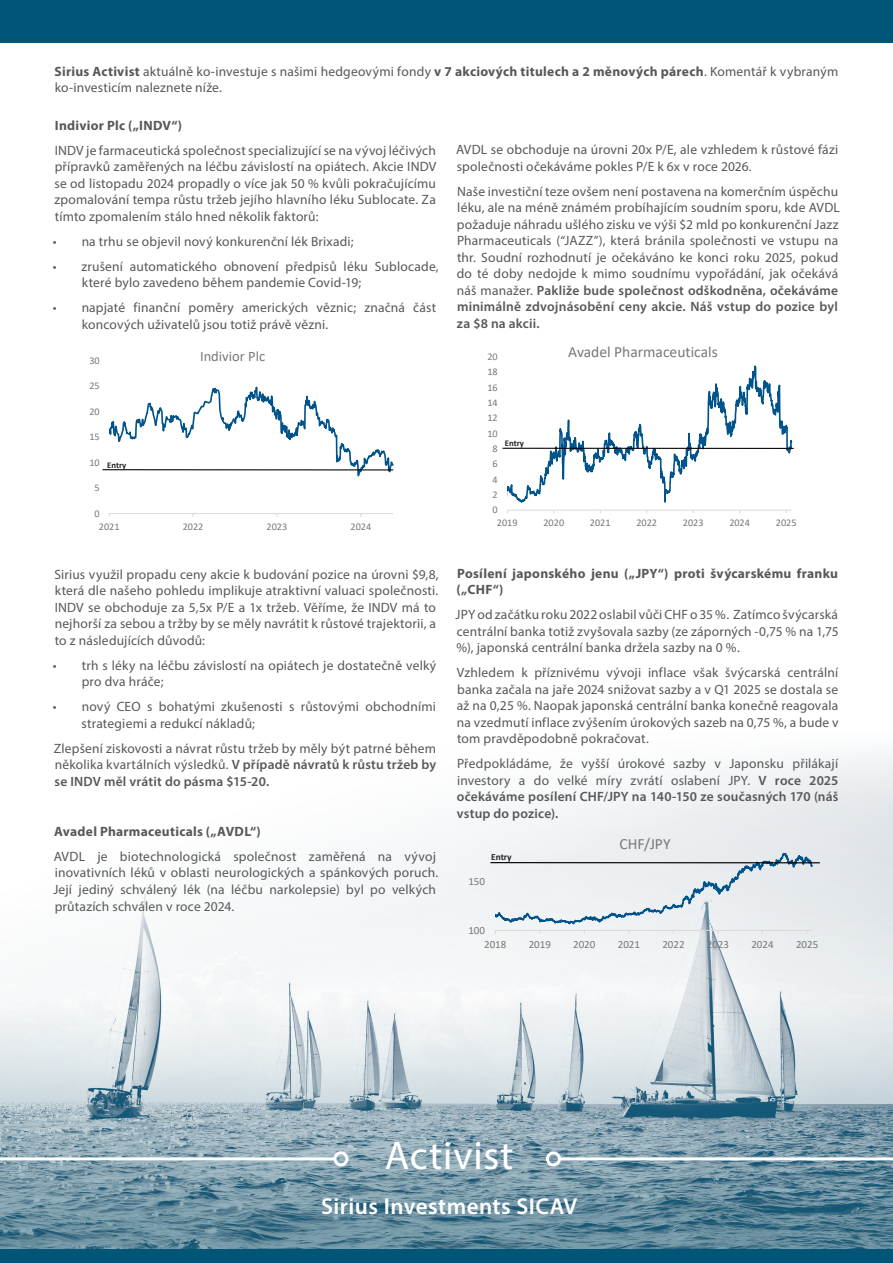
<style>
.page{position:relative;width:893px;height:1263px;background:#fff}
.page>*{position:absolute;margin:0;border:0;box-sizing:border-box;transform-origin:0 0}
.t1{font:40.05px "Myriad Pro";letter-spacing:.02em;color:#fff}
.t2{font:600 23.1px "Myriad Pro";letter-spacing:.02em;color:#fff}
.t3{font:15.6px "Calibri";color:#76787b}
.t4{font:14.55px "Calibri";color:#76787b}
.t5{font:13.5px/16.5px "Myriad Pro";letter-spacing:.015em;color:#57585a}
.t6{font:700 13.5px/16.5px "Myriad Pro";letter-spacing:.02em;color:#57585a}
.t7{font:10.95px "Calibri";color:#76787b}
.t8{font:10.2px "Calibri";letter-spacing:-.005em;color:#76787b}
.t9{font:700 9.45px "Calibri";color:#231f20}
.t10{font:700 8.7px "Calibri";letter-spacing:-.005em;color:#231f20}
.s1{font-weight:700}
.s2{font-weight:600}
</style>
<div class="page">
<div style="left:0;top:0;width:893px;height:42px;background:#015677"></div>
<img style="left:118px;top:752px;width:775px;height:239px">
<svg style="left:0;top:991px;width:893px;height:258px;background:#a1b7c2"></svg>
<div style="left:0;top:1249px;width:893px;height:14px;background:#015677"></div>
<hr style="left:559px;top:1157px;width:334px;height:3px;background:#fff">
<div style="left:546px;top:1151px;width:15px;height:15px;border:3px solid #fff;border-radius:50%"></div>
<hr style="left:0;top:1157px;width:335px;height:3px;background:#fff">
<div style="left:333px;top:1151px;width:15px;height:15px;border:3px solid #fff;border-radius:50%"></div>
<svg style="left:507px;top:365px;width:285px;height:148px"></svg>
<hr style="left:502px;top:448px;width:292px;height:1px;background:#000">
<svg style="left:495px;top:853px;width:318px;height:81px"></svg>
<hr style="left:490px;top:862px;width:330px;height:1px;background:#000">
<hr style="left:109px;top:513px;width:284px;height:1px;background:#d9d9d9">
<svg style="left:109px;top:386px;width:285px;height:91px"></svg>
<hr style="left:102px;top:469px;width:291px;height:1px;background:#000">
<p class="t5" style="left:55px;top:63px;width:785px"><span class="s1">Sirius Activist</span> aktuálně ko-investuje s našimi hedgeovými fondy <span class="s1">v 7 akciových titulech a 2 měnových párech</span>. Komentář k vybraným ko-investicím naleznete níže.</p>
<p class="t6" style="left:55px;top:117px;width:129px">Indivior Plc („INDV“)</p>
<p class="t5" style="left:54px;top:142px;width:383px;text-align:justify">INDV je farmaceutická společnost specializující se na vývoj léčivých přípravků zaměřených na léčbu závislostí na opiátech. Akcie INDV se od listopadu 2024 propadly o více jak 50 % kvůli pokračujícímu zpomalování tempa růstu tržeb jejího hlavního léku Sublocate. Za tímto zpomalením stálo hned několik faktorů:</p>
<p class="t5" style="left:53px;top:233px;width:302px">• na trhu se objevil nový konkurenční lék Brixadi;</p>
<p class="t5" style="left:82px;top:258px;width:358px;text-indent:-29px">• zrušení automatického obnovení předpisů léku Sublocade, které bylo zavedeno během pandemie Covid-19;</p>
<p class="t5" style="left:82px;top:299px;width:356px;text-indent:-29px">• napjaté finanční poměry amerických věznic; značná část koncových uživatelů jsou totiž právě vězni.</p>
<p class="t5" style="left:456px;top:141px;width:384px">AVDL se obchoduje na úrovni 20x P/E, ale vzhledem k růstové fázi společnosti očekáváme pokles P/E k 6x v roce 2026.</p>
<p class="t5" style="left:457px;top:183px;width:385px">Naše investiční teze ovšem není postavena na komerčním úspěchu léku, ale na méně známém probíhajícím soudním sporu, kde AVDL požaduje náhradu ušlého zisku ve výši $2 mld po konkurenční Jazz Pharmaceuticals (“JAZZ”), která bránila společnosti ve vstupu na thr. Soudní rozhodnutí je očekáváno ke konci roku 2025, pokud do té doby nedojde k mimo soudnímu vypořádání, jak očekává náš manažer. <span class="s2">Pakliže bude společnost odškodněna, očekáváme minimálně zdvojnásobění ceny akcie. Náš vstup do pozice byl za $8 na akcii.</span></p>
<p class="t8" style="left:89px;top:353px;width:12px">30</p>
<p class="t4" style="left:200px;top:346px;width:67px">Indivior Plc</p>
<p class="t8" style="left:487px;top:350px;width:12px">20</p>
<p class="t3" style="left:568px;top:341px;width:151px">Avadel Pharmaceuticals</p>
<p class="t8" style="left:487px;top:365px;width:12px">18</p>
<p class="t8" style="left:89px;top:379px;width:12px">25</p>
<p class="t8" style="left:487px;top:380px;width:12px">16</p>
<p class="t8" style="left:487px;top:395px;width:12px">14</p>
<p class="t8" style="left:89px;top:404px;width:12px">20</p>
<p class="t8" style="left:487px;top:411px;width:12px">12</p>
<p class="t8" style="left:89px;top:430px;width:12px">15</p>
<p class="t8" style="left:487px;top:426px;width:12px">10</p>
<p class="t8" style="left:493px;top:441px;width:7px">8</p>
<p class="t10" style="left:505px;top:437px;width:21px">Entry</p>
<p class="t8" style="left:89px;top:455px;width:12px">10</p>
<p class="t10" style="left:107px;top:458px;width:21px">Entry</p>
<p class="t8" style="left:493px;top:457px;width:7px">6</p>
<p class="t8" style="left:493px;top:472px;width:7px">4</p>
<p class="t8" style="left:95px;top:481px;width:7px">5</p>
<p class="t8" style="left:493px;top:487px;width:7px">2</p>
<p class="t8" style="left:95px;top:506px;width:7px">0</p>
<p class="t8" style="left:493px;top:503px;width:7px">0</p>
<p class="t8" style="left:99px;top:519px;width:22px">2021</p>
<p class="t8" style="left:183px;top:519px;width:22px">2022</p>
<p class="t8" style="left:266px;top:519px;width:22px">2023</p>
<p class="t8" style="left:350px;top:519px;width:22px">2024</p>
<p class="t8" style="left:497px;top:516px;width:22px">2019</p>
<p class="t8" style="left:543px;top:516px;width:22px">2020</p>
<p class="t8" style="left:590px;top:516px;width:22px">2021</p>
<p class="t8" style="left:636px;top:516px;width:22px">2022</p>
<p class="t8" style="left:683px;top:516px;width:22px">2023</p>
<p class="t8" style="left:729px;top:516px;width:22px">2024</p>
<p class="t8" style="left:776px;top:516px;width:22px">2025</p>
<p class="t5" style="left:54px;top:566px;width:386px">Sirius využil propadu ceny akcie k budování pozice na úrovni $9,8, která dle našeho pohledu implikuje atraktivní valuaci společnosti.<br>INDV se obchoduje za 5,5x P/E a 1x tržeb. Věříme, že INDV má to nejhorší za sebou a tržby by se měly navrátit k růstové trajektorii, a to z následujících důvodů:</p>
<p class="t5" style="left:82px;top:657px;width:356px;text-indent:-29px">• trh s léky na léčbu závislostí na opiátech je dostatečně velký pro dva hráče;</p>
<p class="t5" style="left:81px;top:698px;width:356px;text-indent:-29px">• nový CEO s bohatými zkušenosti s růstovými obchodními strategiemi a redukcí nákladů;</p>
<p class="t5" style="left:54px;top:740px;width:384px;text-align:justify">Zlepšení ziskovosti a návrat růstu tržeb by měly být patrné během několika kvartálních výsledků. <span class="s2">V případě návratů k růstu tržeb by se INDV měl vrátit do pásma $15-20.</span></p>
<p class="t6" style="left:54px;top:823px;width:208px">Avadel Pharmaceuticals („AVDL“)</p>
<p class="t5" style="left:53px;top:848px;width:387px">AVDL je biotechnologická společnost zaměřená na vývoj inovativních léků v oblasti neurologických a spánkových poruch.<br>Její jediný schválený lék (na léčbu narkolepsie) byl po velkých průtazích schválen v roce 2024.</p>
<p class="t6" style="left:457px;top:564px;width:383px">Posílení japonského jenu („JPY“) proti švýcarskému franku („CHF“)</p>
<p class="t5" style="left:456px;top:606px;width:385px;text-align:justify">JPY od začátku roku 2022 oslabil vůči CHF o 35 %. Zatímco švýcarská centrální banka totiž zvyšovala sazby (ze záporných -0,75 % na 1,75 %), japonská centrální banka držela sazby na 0 %.</p>
<p class="t5" style="left:457px;top:664px;width:383px;text-align:justify">Vzhledem k příznivému vývoji inflace však švýcarská centrální banka začala na jaře 2024 snižovat sazby a v Q1 2025 se dostala se až na 0,25 %. Naopak japonská centrální banka konečně reagovala na vzedmutí inflace zvýšením úrokových sazeb na 0,75 %, a bude v tom pravděpodobně pokračovat.</p>
<p class="t5" style="left:457px;top:755px;width:383px;text-align:justify">Předpokládáme, že vyšší úrokové sazby v Japonsku přilákají investory a do velké míry zvrátí oslabení JPY. <span class="s2">V roce 2025 očekáváme posílení CHF/JPY na 140-150 ze současných 170 (náš vstup do pozice).</span></p>
<p class="t9" style="left:491px;top:850px;width:22px">Entry</p>
<p class="t7" style="left:468px;top:874px;width:18px">150</p>
<p class="t3" style="left:620px;top:833px;width:53px">CHF/JPY</p>
<p class="t7" style="left:468px;top:922px;width:18px">100</p>
<p class="t7" style="left:484px;top:936px;width:24px">2018</p>
<p class="t7" style="left:529px;top:936px;width:24px">2019</p>
<p class="t7" style="left:573px;top:936px;width:24px">2020</p>
<p class="t7" style="left:618px;top:936px;width:24px">2021</p>
<p class="t7" style="left:662px;top:936px;width:24px">2022</p>
<p class="t7" style="left:707px;top:936px;width:24px">2023</p>
<p class="t7" style="left:751px;top:936px;width:24px">2024</p>
<p class="t7" style="left:796px;top:936px;width:24px">2025</p>
<p class="t1" style="left:385px;top:1131px;width:130px">Activist</p>
<p class="t2" style="left:321px;top:1192px;width:258px">Sirius Investments SICAV</p>
</div>
